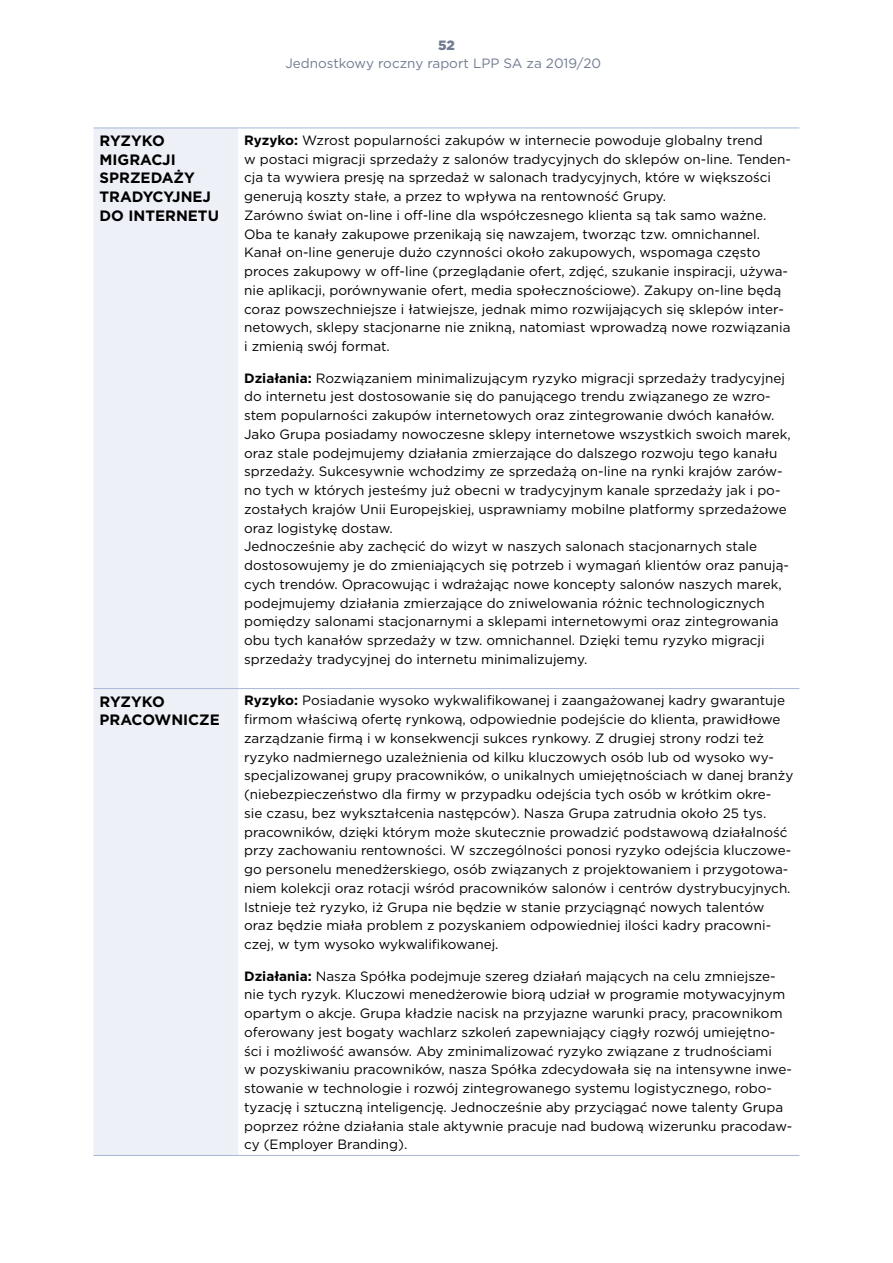
<style>
.page{position:relative;width:893px;height:1263px;background:#fff}
.page>*{position:absolute;margin:0;border:0;box-sizing:border-box;transform-origin:0 0}
.t1{font:700 15px/18.8px "Gotham";color:#000}
.t2{font:13.5px/18.8px "Gotham";color:#000}
.t3{font:13.5px "Gotham";color:#717b91}
.t4{font:900 13.5px "Gotham";color:#717b91}
.s1{font-weight:700}
</style>
<div class="page">
<div style="left:94px;top:129px;width:144px;height:1026px;background:#eef0f8"></div>
<hr style="left:238px;top:128px;width:561px;height:1px;background:#a8b6d8">
<hr style="left:94px;top:128px;width:144px;height:1px;background:#a8b6d8">
<hr style="left:94px;top:688px;width:144px;height:1px;background:#a8b6d8">
<hr style="left:94px;top:1155px;width:144px;height:1px;background:#a8b6d8">
<hr style="left:238px;top:688px;width:561px;height:1px;background:#a8b6d8">
<hr style="left:238px;top:1155px;width:561px;height:1px;background:#a8b6d8">
<p class="t4" style="left:438px;top:36px;width:18px">52</p>
<p class="t3" style="left:285px;top:55px;width:317px">Jednostkowy roczny raport LPP SA za 2019/20</p>
<p class="t1" style="left:100px;top:131px;width:121px">RYZYKO<br>MIGRACJI<br>SPRZEDAŻY<br>TRADYCYJNEJ<br>DO INTERNETU</p>
<p class="t2" style="left:244px;top:130px;width:548px"><span class="s1">Ryzyko:</span> Wzrost popularności zakupów w internecie powoduje globalny trend<br>w postaci migracji sprzedaży z salonów tradycyjnych do sklepów on-line. Tenden&shy;cja ta wywiera presję na sprzedaż w salonach tradycyjnych, które w większości generują koszty stałe, a przez to wpływa na rentowność Grupy.<br>Zarówno świat on-line i off-line dla współczesnego klienta są tak samo ważne.<br>Oba te kanały zakupowe przenikają się nawzajem, tworząc tzw. omnichannel.<br>Kanał on-line generuje dużo czynności około zakupowych, wspomaga często proces zakupowy w off-line (przeglądanie ofert, zdjęć, szukanie inspiracji, używa&shy;nie aplikacji, porównywanie ofert, media społecznościowe). Zakupy on-line będą coraz powszechniejsze i łatwiejsze, jednak mimo rozwijających się sklepów inter&shy;netowych, sklepy stacjonarne nie znikną, natomiast wprowadzą nowe rozwiązania i zmienią swój format.</p>
<p class="t2" style="left:244px;top:368px;width:548px"><span class="s1">Działania:</span> Rozwiązaniem minimalizującym ryzyko migracji sprzedaży tradycyjnej do internetu jest dostosowanie się do panującego trendu związanego ze wzro&shy;stem popularności zakupów internetowych oraz zintegrowanie dwóch kanałów.<br>Jako Grupa posiadamy nowoczesne sklepy internetowe wszystkich swoich marek, oraz stale podejmujemy działania zmierzające do dalszego rozwoju tego kanału sprzedaży. Sukcesywnie wchodzimy ze sprzedażą on-line na rynki krajów zarów&shy;no tych w których jesteśmy już obecni w tradycyjnym kanale sprzedaży jak i po&shy;zostałych krajów Unii Europejskiej, usprawniamy mobilne platformy sprzedażowe oraz logistykę dostaw.<br>Jednocześnie aby zachęcić do wizyt w naszych salonach stacjonarnych stale dostosowujemy je do zmieniających się potrzeb i wymagań klientów oraz panują&shy;cych trendów. Opracowując i wdrażając nowe koncepty salonów naszych marek, podejmujemy działania zmierzające do zniwelowania różnic technologicznych pomiędzy salonami stacjonarnymi a sklepami internetowymi oraz zintegrowania obu tych kanałów sprzedaży w tzw. omnichannel. Dzięki temu ryzyko migracji sprzedaży tradycyjnej do internetu minimalizujemy.</p>
<p class="t1" style="left:100px;top:692px;width:122px">RYZYKO<br>PRACOWNICZE</p>
<p class="t2" style="left:244px;top:691px;width:551px"><span class="s1">Ryzyko:</span> Posiadanie wysoko wykwalifikowanej i zaangażowanej kadry gwarantuje firmom właściwą ofertę rynkową, odpowiednie podejście do klienta, prawidłowe zarządzanie firmą i w konsekwencji sukces rynkowy. Z drugiej strony rodzi też ryzyko nadmiernego uzależnienia od kilku kluczowych osób lub od wysoko wy&shy;specjalizowanej grupy pracowników, o unikalnych umiejętnościach w danej branży (niebezpieczeństwo dla firmy w przypadku odejścia tych osób w krótkim okre-<br>sie czasu, bez wykształcenia następców). Nasza Grupa zatrudnia około 25 tys. pracowników, dzięki którym może skutecznie prowadzić podstawową działalność przy zachowaniu rentowności. W szczególności ponosi ryzyko odejścia kluczowe&shy;go personelu menedżerskiego, osób związanych z projektowaniem i przygotowa&shy;niem kolekcji oraz rotacji wśród pracowników salonów i centrów dystrybucyjnych.<br>Istnieje też ryzyko, iż Grupa nie będzie w stanie przyciągnąć nowych talentów oraz będzie miała problem z pozyskaniem odpowiedniej ilości kadry pracowni&shy;czej, w tym wysoko wykwalifikowanej.</p>
<p class="t2" style="left:244px;top:966px;width:550px"><span class="s1">Działania:</span> Nasza Spółka podejmuje szereg działań mających na celu zmniejsze&shy;nie tych ryzyk. Kluczowi menedżerowie biorą udział w programie motywacyjnym opartym o akcje. Grupa kładzie nacisk na przyjazne warunki pracy, pracownikom oferowany jest bogaty wachlarz szkoleń zapewniający ciągły rozwój umiejętno&shy;ści i możliwość awansów. Aby zminimalizować ryzyko związane z trudnościami<br>w pozyskiwaniu pracowników, nasza Spółka zdecydowała się na intensywne inwe&shy;stowanie w technologie i rozwój zintegrowanego systemu logistycznego, robo&shy;tyzację i sztuczną inteligencję. Jednocześnie aby przyciągać nowe talenty Grupa poprzez różne działania stale aktywnie pracuje nad budową wizerunku pracodaw&shy;cy (Employer Branding).</p>
</div>
